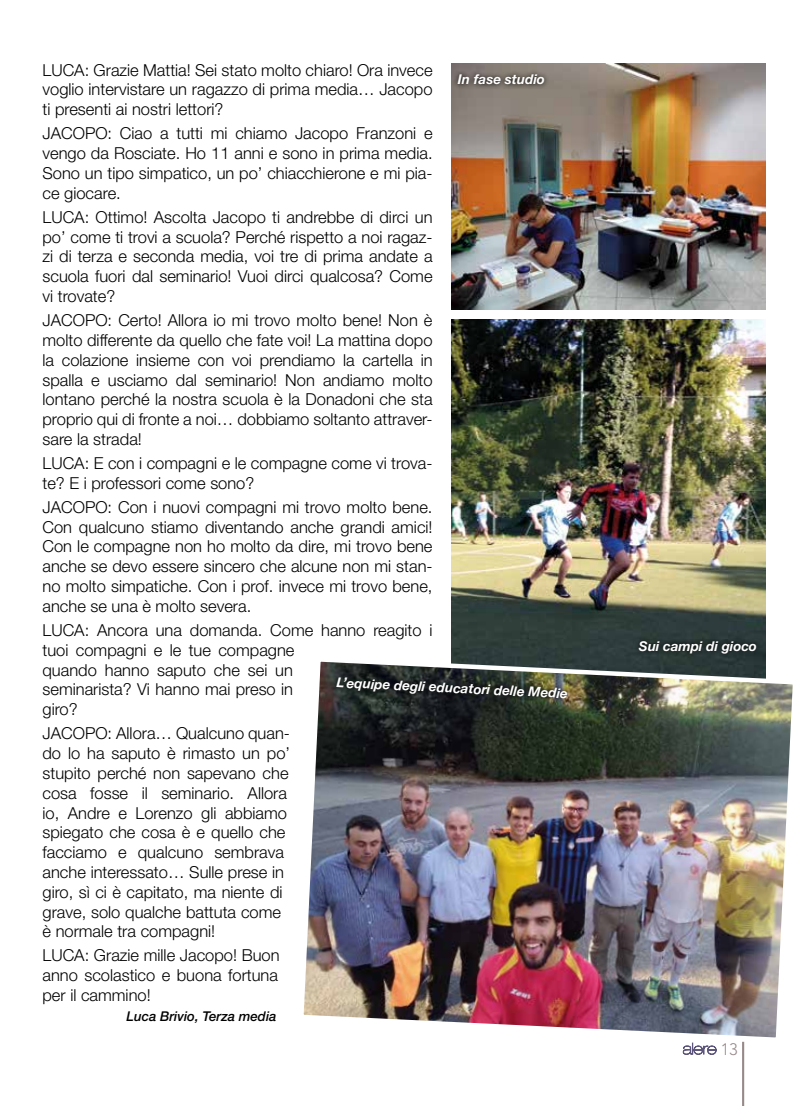
<style>
.page{position:relative;width:808px;height:1106px;background:#fff}
.page>*{position:absolute;margin:0;border:0;box-sizing:border-box;transform-origin:0 0}
.t1{font:300 16.5px/19.8px "Helvetica Neue LT Std";color:#000;text-align:justify}
.t2{font:300 16.5px "Avenir";color:#97898a}
.t3{font:italic 700 13.5px "Helvetica Neue";color:#fff}
.t4{font:italic 500 13.5px "Helvetica Neue";color:#000}
</style>
<div class="page">
<img style="left:452px;top:64px;width:313px;height:246px">
<img style="left:452px;top:319px;width:313px;height:335px">
<img style="left:303px;top:654px;width:490px;height:390px">
<svg style="left:452px;top:69px;width:97px;height:21px"></svg>
<svg style="left:634px;top:635px;width:128px;height:24px;fill:#263232"></svg>
<img style="left:331px;top:672px;width:242px;height:31px">
<hr style="left:742px;top:1041px;width:2px;height:65px;background:#97898a">
<svg style="left:683px;top:1042px;width:33px;height:12px"></svg>
<p class="t1" style="left:43px;top:59px;width:392px">LUCA: Grazie Mattia! Sei stato molto chiaro! Ora invece voglio intervistare un ragazzo di prima media… Jacopo ti presenti ai nostri lettori?</p>
<p class="t1" style="left:43px;top:123px;width:392px">JACOPO: Ciao a tutti mi chiamo Jacopo Franzoni e vengo da Rosciate. Ho 11 anni e sono in prima media.<br>Sono un tipo simpatico, un po’ chiacchierone e mi pia&shy;ce giocare.</p>
<p class="t1" style="left:43px;top:207px;width:392px">LUCA: Ottimo! Ascolta Jacopo ti andrebbe di dirci un po’ come ti trovi a scuola? Perché rispetto a noi ragaz&shy;zi di terza e seconda media, voi tre di prima andate a scuola fuori dal seminario! Vuoi dirci qualcosa? Come vi trovate?</p>
<p class="t1" style="left:43px;top:310px;width:392px">JACOPO: Certo! Allora io mi trovo molto bene! Non è molto differente da quello che fate voi! La mattina dopo la colazione insieme con voi prendiamo la cartella in spalla e usciamo dal seminario! Non andiamo molto lontano perché la nostra scuola è la Donadoni che sta proprio qui di fronte a noi… dobbiamo soltanto attraver&shy;sare la strada!</p>
<p class="t1" style="left:43px;top:453px;width:391px">LUCA: E con i compagni e le compagne come vi trova&shy;te? E i professori come sono?</p>
<p class="t1" style="left:43px;top:497px;width:392px">JACOPO: Con i nuovi compagni mi trovo molto bene.<br>Con qualcuno stiamo diventando anche grandi amici!<br>Con le compagne non ho molto da dire, mi trovo bene anche se devo essere sincero che alcune non mi stan&shy;no molto simpatiche. Con i prof. invece mi trovo bene, anche se una è molto severa.</p>
<p class="t1" style="left:43px;top:620px;width:391px;text-align:left">LUCA: Ancora una domanda. Come hanno reagito i tuoi compagni e le tue compagne<br>quando hanno saputo che sei un<br>seminarista? Vi hanno mai preso in<br>giro?</p>
<p class="t1" style="left:43px;top:723px;width:249px;text-align:left">JACOPO: Allora… Qualcuno quan&shy;do lo ha saputo è rimasto un po’ stupito perché non sapevano che cosa fosse il seminario. Allora io, Andre e Lorenzo gli abbiamo spiegato che cosa è e quello che facciamo e qualcuno sembrava anche interessato… Sulle prese in giro, sì ci è capitato, ma niente di grave, solo qualche battuta come è normale tra compagni!</p>
<p class="t1" style="left:43px;top:945px;width:239px">LUCA: Grazie mille Jacopo! Buon anno scolastico e buona fortuna per il cammino!</p>
<p class="t4" style="left:127px;top:1008px;width:152px">Luca Brivio, Terza media</p>
<p class="t3" style="left:458px;top:71px;width:89px">In fase studio</p>
<p class="t3" style="left:337px;top:673px;width:233px;rotate:3deg">L’equipe degli educatori delle Medie</p>
<p class="t3" style="left:639px;top:637px;width:120px">Sui campi di gioco</p>
<p class="t2" style="left:721px;top:1039px;width:19px">13</p>
</div>
